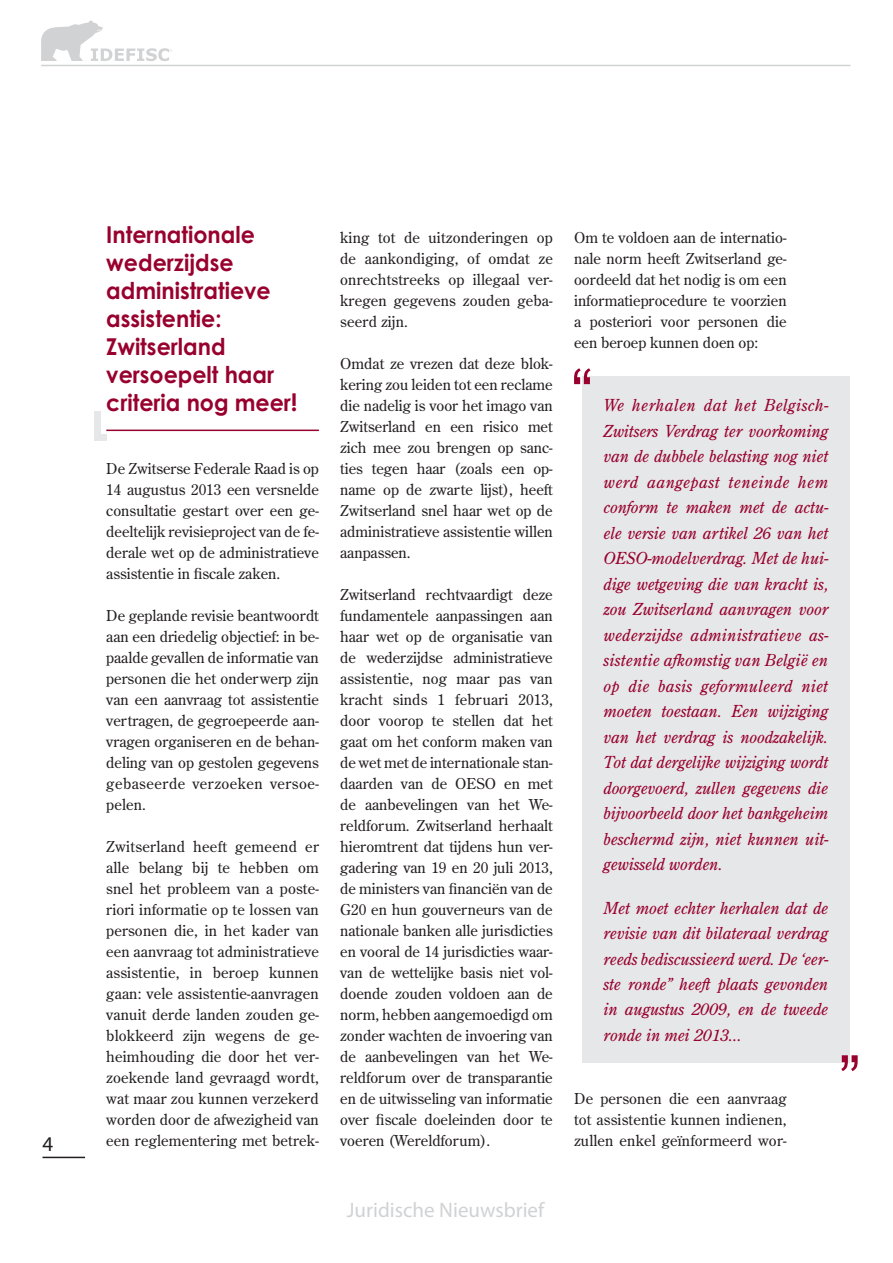
<style>
.page{position:relative;width:893px;height:1263px;background:#fff}
.page>*{position:absolute;margin:0;border:0;box-sizing:border-box;transform-origin:0 0}
.t1{font:700 23.25px/28px "Century Gothic";color:#98012d;scale:.95 1}
.t2{font:21px "Myriad Pro";color:#d1d2d4}
.t3{font:21px "Myriad Pro";color:#231f20}
.t4{font:italic 16.5px/25.5px "Century Old Style Std";letter-spacing:-.01em;color:#98012d;text-align:justify}
.t5{font:15px/21px "Century Old Style Std";color:#231f20;text-align:justify}
.s1{font-size:24px}
</style>
<div class="page">
<hr style="left:43px;top:1157px;width:42px;height:1px;background:#231f20">
<hr style="left:41px;top:65px;width:809px;height:1px;background:#d1d2d4">
<svg style="left:41px;top:21px;width:131px;height:40px"></svg>
<div style="left:94px;top:412px;width:6px;height:29px;background:#e6e7e9"></div>
<div style="left:94px;top:435px;width:12px;height:6px;background:#e6e7e9"></div>
<hr style="left:106px;top:430px;width:213px;height:1px;background:#98012d">
<div style="left:582px;top:376px;width:267px;height:687px;background:#e6e7e9"></div>
<svg style="left:574px;top:368px;width:16px;height:16px"></svg>
<svg style="left:841px;top:1055px;width:17px;height:16px"></svg>
<h2 class="t3" style="left:43px;top:1131px;width:12px">4</h2>
<h1 class="t1" style="left:106px;top:220px;width:203px">Internationale wederzijdse administratieve assistentie:<br>Zwitserland versoepelt haar criteria nog meer<span class="s1">!</span></h1>
<p class="t5" style="left:106px;top:458px;width:214px">De Zwitserse Federale Raad is op 14 augustus 2013 een versnelde consultatie gestart over een ge&shy;deeltelijk revisieproject van de fe&shy;derale wet op de administratieve assistentie in fiscale zaken.</p>
<p class="t5" style="left:106px;top:605px;width:214px">De geplande revisie beantwoordt aan een driedelig objectief: in be&shy;paalde gevallen de informatie van personen die het onderwerp zijn van een aanvraag tot assistentie vertragen, de gegroepeerde aan&shy;vragen organiseren en de behan&shy;deling van op gestolen gegevens gebaseerde verzoeken versoe&shy;pelen.</p>
<p class="t5" style="left:106px;top:836px;width:214px">Zwitserland heeft gemeend er alle belang bij te hebben om snel het probleem van a poste&shy;riori informatie op te lossen van personen die, in het kader van een aanvraag tot administratieve assistentie, in beroep kunnen gaan: vele assistentie-aanvragen vanuit derde landen zouden ge&shy;blokkeerd zijn wegens de ge&shy;heimhouding die door het ver&shy;zoekende land gevraagd wordt, wat maar zou kunnen verzekerd worden door de afwezigheid van een reglementering met betrek-</p>
<p class="t5" style="left:340px;top:227px;width:214px">king tot de uitzonderingen op de aankondiging, of omdat ze onrechtstreeks op illegaal ver&shy;kregen gegevens zouden geba&shy;seerd zijn.</p>
<p class="t5" style="left:340px;top:353px;width:214px">Omdat ze vrezen dat deze blok&shy;kering zou leiden tot een reclame die nadelig is voor het imago van Zwitserland en een risico met zich mee zou brengen op sanc&shy;ties tegen haar (zoals een op&shy;name op de zwarte lijst), heeft Zwitserland snel haar wet op de administratieve assistentie willen aanpassen.</p>
<p class="t5" style="left:340px;top:584px;width:214px">Zwitserland rechtvaardigt deze fundamentele aanpassingen aan haar wet op de organisatie van de wederzijdse administratieve assistentie, nog maar pas van kracht sinds 1 februari 2013, door voorop te stellen dat het gaat om het conform maken van de wet met de internationale stan&shy;daarden van de OESO en met de aanbevelingen van het We&shy;reldforum. Zwitserland herhaalt hieromtrent dat tijdens hun ver&shy;gadering van 19 en 20 juli 2013, de ministers van financiën van de G20 en hun gouverneurs van de nationale banken alle jurisdicties en vooral de 14 jurisdicties waar&shy;van de wettelijke basis niet vol&shy;doende zouden voldoen aan de norm, hebben aangemoedigd om zonder wachten de invoering van de aanbevelingen van het We&shy;reldforum over de transparantie en de uitwisseling van informatie over fiscale doeleinden door te voeren (Wereldforum).</p>
<p class="t5" style="left:574px;top:227px;width:214px">Om te voldoen aan de internatio&shy;nale norm heeft Zwitserland ge&shy;oordeeld dat het nodig is om een informatieprocedure te voorzien a posteriori voor personen die een beroep kunnen doen op:</p>
<p class="t4" style="left:603px;top:392px;width:227px">We herhalen dat het Belgisch-Zwitsers Verdrag ter voorkoming van de dubbele belasting nog niet werd aangepast teneinde hem conform te maken met de actu&shy;ele versie van artikel 26 van het OESO-modelverdrag. Met de hui&shy;dige wetgeving die van kracht is, zou Zwitserland aanvragen voor wederzijdse administratieve as&shy;sistentie afkomstig van België en op die basis geformuleerd niet moeten toestaan. Een wijziging van het verdrag is noodzakelijk.<br>Tot dat dergelijke wijziging wordt doorgevoerd, zullen gegevens die bijvoorbeeld door het bankgeheim beschermd zijn, niet kunnen uit&shy;gewisseld worden.</p>
<p class="t4" style="left:603px;top:895px;width:227px">Met moet echter herhalen dat de revisie van dit bilateraal verdrag reeds bediscussieerd werd. De ‘eer&shy;ste ronde” heeft plaats gevonden in augustus 2009, en de tweede ronde in mei 2013...</p>
<p class="t5" style="left:574px;top:1088px;width:214px">De personen die een aanvraag tot assistentie kunnen indienen, zullen enkel geïnformeerd wor-</p>
<h2 class="t2" style="left:347px;top:1197px;width:199px">Juridische Nieuwsbrief</h2>
</div>
